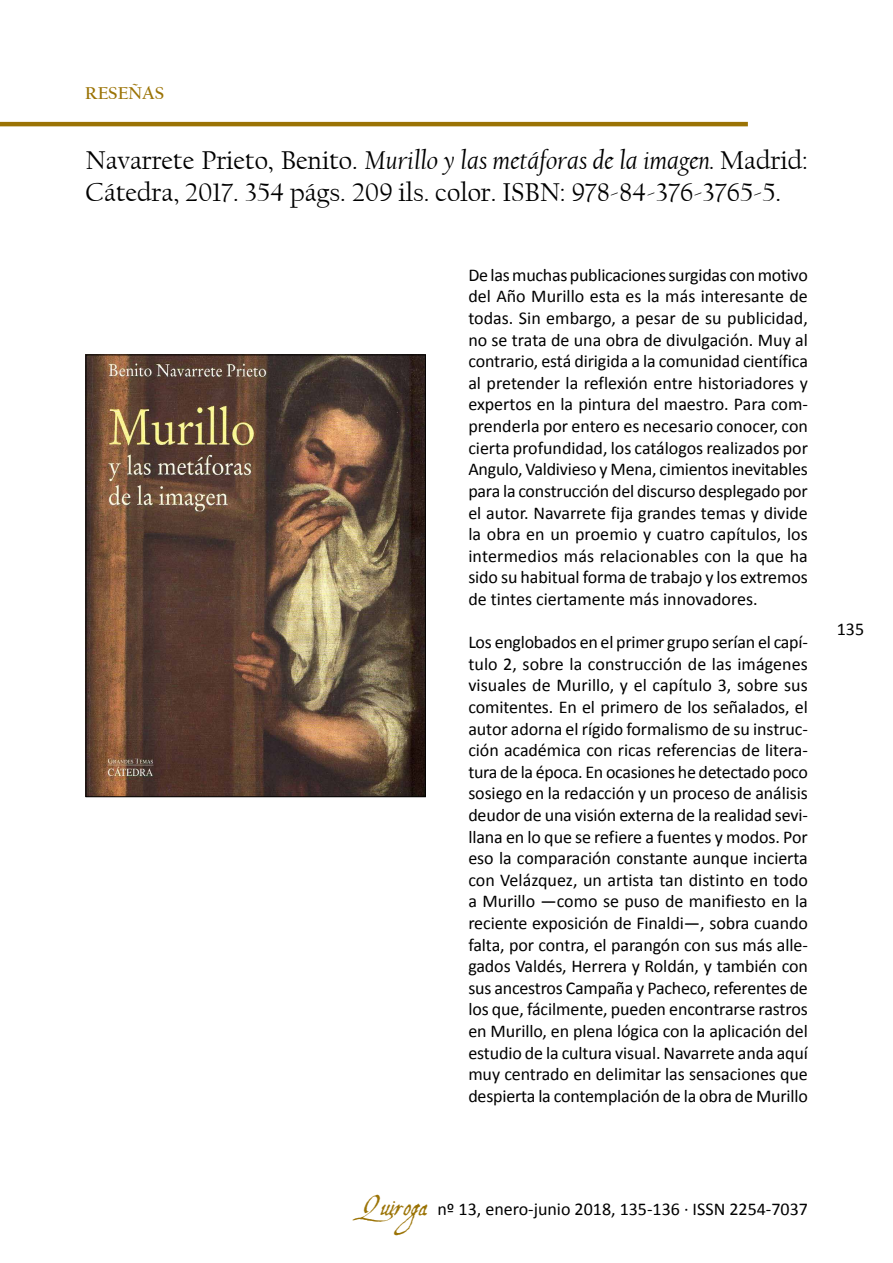
<style>
.page{position:relative;width:893px;height:1263px;background:#fff}
.page>*{position:absolute;margin:0;border:0;box-sizing:border-box;transform-origin:0 0}
.t1{font:27px/32.4px "Californian FB";color:#000}
.t2{font:18px/21.6px "Calibri";letter-spacing:-.005em;color:#000;text-align:justify}
.t3{font:700 18px "Californian FB";color:#9b7305}
.s1{font-style:italic}
.s2{font-family:"Aquiline";font-size:27px;color:#9b7305}
</style>
<div class="page">
<hr style="left:0;top:122px;width:748px;height:4px;background:#9b7305">
<img style="left:88px;top:357px;width:336px;height:438px">
<div style="left:86px;top:355px;width:340px;height:442px;border:1px solid #000"></div>
<p class="t3" style="left:85px;top:83px;width:81px">RESEÑAS</p>
<h1 class="t1" style="left:86px;top:144px;width:724px">Navarrete Prieto, Benito. <span class="s1">Murillo y las metáforas de la imagen.</span> Madrid:<br>Cátedra, 2017. 354 págs. 209 ils. color. ISBN: 978-84-376-3765-5.</h1>
<p class="t2" style="left:468px;top:263px;width:341px">De las muchas publicaciones surgidas con motivo del Año Murillo esta es la más interesante de todas. Sin embargo, a pesar de su publicidad, no se trata de una obra de divulgación. Muy al contrario, está dirigida a la comunidad científica al pretender la reflexión entre historiadores y expertos en la pintura del maestro. Para com&shy;prenderla por entero es necesario conocer, con cierta profundidad, los catálogos realizados por Angulo, Valdivieso y Mena, cimientos inevitables para la construcción del discurso desplegado por el autor. Navarrete fija grandes temas y divide la obra en un proemio y cuatro capítulos, los intermedios más relacionables con la que ha sido su habitual forma de trabajo y los extremos de tintes ciertamente más innovadores.</p>
<p class="t2" style="left:468px;top:630px;width:341px">Los englobados en el primer grupo serían el capí&shy;tulo 2, sobre la construcción de las imágenes visuales de Murillo, y el capítulo 3, sobre sus comitentes. En el primero de los señalados, el autor adorna el rígido formalismo de su instruc&shy;ción académica con ricas referencias de litera&shy;tura de la época. En ocasiones he detectado poco sosiego en la redacción y un proceso de análisis deudor de una visión externa de la realidad sevi&shy;llana en lo que se refiere a fuentes y modos. Por eso la comparación constante aunque incierta con Velázquez, un artista tan distinto en todo a Murillo —como se puso de manifiesto en la reciente exposición de Finaldi—, sobra cuando falta, por contra, el parangón con sus más alle&shy;gados Valdés, Herrera y Roldán, y también con sus ancestros Campaña y Pacheco, referentes de los que, fácilmente, pueden encontrarse rastros en Murillo, en plena lógica con la aplicación del estudio de la cultura visual. Navarrete anda aquí muy centrado en delimitar las sensaciones que despierta la contemplación de la obra de Murillo</p>
<p class="t2" style="left:837px;top:617px;width:29px">135</p>
<p class="t2" style="left:361px;top:1197px;width:448px"><span class="s2">Quiroga</span> nº 13, enero-junio 2018, 135-136 · ISSN 2254-7037</p>
</div>
